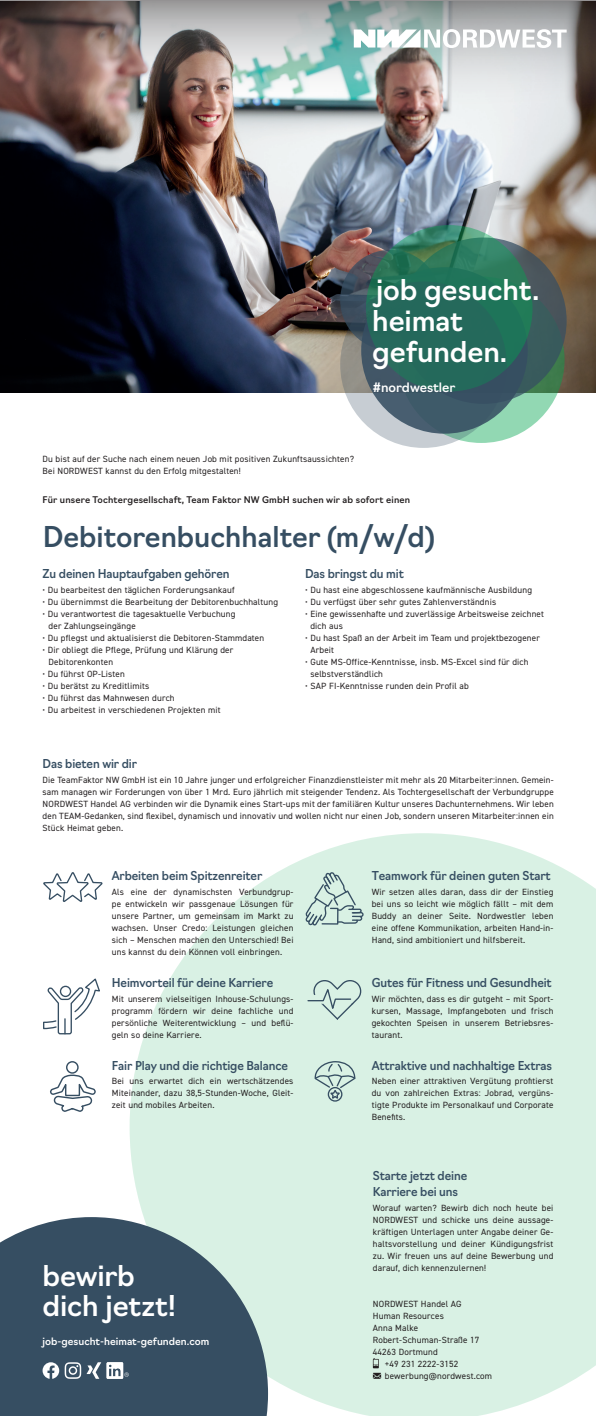
<style>
.page{position:relative;width:596px;height:1416px;background:#fff}
.page>*{position:absolute;margin:0;border:0;box-sizing:border-box;transform-origin:0 0}
.t1{font:500 28px/31px "Navigo";letter-spacing:-.005em;color:#fff}
.t2{font:500 28px "Navigo";color:#364e62}
.t3{font:500 12.7px "Navigo";color:#fff}
.t4{font:500 12px/15.5px "Navigo";letter-spacing:-.01em;color:#364e62;scale:.95 1}
.t5{font:500 10px "Navigo";color:#fff}
.t6{font:9px/12px "DIN2014";letter-spacing:.02em;color:#231f20;text-align:justify}
.t7{font:500 9px "Navigo";letter-spacing:.02em;color:#231f20}
</style>
<div class="page">
<img style="left:0;top:116px;width:595px;height:276px">
<img style="left:0;top:0;width:595px;height:116px">
<svg style="left:353px;top:29px;width:213px;height:19px"></svg>
<svg style="left:340px;top:250px;width:100px;height:100px;background:#434d5b"></svg>
<svg style="left:398px;top:276px;width:166px;height:167px;background:#7dc09a"></svg>
<svg style="left:400px;top:237px;width:166px;height:167px;background:#41595d"></svg>
<svg style="left:361px;top:267px;width:166px;height:166px"></svg>
<svg style="left:366px;top:225px;width:166px;height:166px;background:#2a7a5c"></svg>
<svg style="left:340px;top:281px;width:166px;height:167px;background:#44716e"></svg>
<svg style="left:129px;top:833px;width:466px;height:582px;background:#ddf2e7"></svg>
<svg style="left:0;top:1217px;width:268px;height:198px;background:#4d6574"></svg>
<svg style="left:43px;top:1362px;width:16px;height:16px"></svg>
<svg style="left:65px;top:1362px;width:64px;height:16px"></svg>
<svg style="left:372px;top:1357px;width:9px;height:21px"></svg>
<svg style="left:43px;top:872px;width:60px;height:30px"></svg>
<svg style="left:43px;top:978px;width:57px;height:57px"></svg>
<svg style="left:50px;top:1061px;width:46px;height:51px"></svg>
<svg style="left:305px;top:871px;width:59px;height:363px;background:#d0e8dc"></svg>
<h1 class="t1" style="left:372px;top:272px;width:168px">job gesucht. heimat gefunden.</h1>
<h2 class="t3" style="left:372px;top:377px;width:84px">#nordwestler</h2>
<p class="t6" style="left:43px;top:452px;width:313px">Du bist auf der Suche nach einem neuen Job mit positiven Zukunftsaussichten?<br>Bei NORDWEST kannst du den Erfolg mitgestalten!</p>
<p class="t7" style="left:43px;top:492px;width:369px">Für unsere Tochtergesellschaft, Team Faktor NW GmbH suchen wir ab sofort einen</p>
<h1 class="t2" style="left:43px;top:514px;width:393px">Debitorenbuchhalter (m/w/d)</h1>
<h3 class="t4" style="left:43px;top:565px;width:198px">Zu deinen Hauptaufgaben gehören</h3>
<p class="t6" style="left:43px;top:584px;width:193px">• Du bearbeitest den täglichen Forderungsankauf</p>
<p class="t6" style="left:43px;top:596px;width:237px">• Du übernimmst die Bearbeitung der Debitorenbuchhaltung</p>
<p class="t6" style="left:49px;top:608px;width:188px;text-indent:-6px">• Du verantwortest die tagesaktuelle Verbuchung der Zahlungseingänge</p>
<p class="t6" style="left:43px;top:632px;width:223px">• Du pflegst und aktualisierst die Debitoren-Stammdaten</p>
<p class="t6" style="left:49px;top:644px;width:186px;text-indent:-6px">• Dir obliegt die Pflege, Prüfung und Klärung der<br>Debitorenkonten</p>
<p class="t6" style="left:43px;top:668px;width:84px">• Du führst OP-Listen</p>
<p class="t6" style="left:43px;top:680px;width:108px">• Du berätst zu Kreditlimits</p>
<p class="t6" style="left:43px;top:692px;width:133px">• Du führst das Mahnwesen durch</p>
<p class="t6" style="left:43px;top:704px;width:179px">• Du arbeitest in verschiedenen Projekten mit</p>
<h3 class="t4" style="left:305px;top:565px;width:105px">Das bringst du mit</h3>
<p class="t6" style="left:305px;top:584px;width:228px">• Du hast eine abgeschlossene kaufmännische Ausbildung</p>
<p class="t6" style="left:305px;top:596px;width:192px">• Du verfügst über sehr gutes Zahlenverständnis</p>
<p class="t6" style="left:310px;top:608px;width:235px;text-indent:-5px">• Eine gewissenhafte und zuverlässige Arbeitsweise zeichnet dich aus</p>
<p class="t6" style="left:310px;top:632px;width:231px;text-indent:-5px">• Du hast Spaß an der Arbeit im Team und projektbezogener<br>Arbeit</p>
<p class="t6" style="left:310px;top:656px;width:219px;text-indent:-5px">• Gute MS-Office-Kenntnisse, insb. MS-Excel sind für dich selbstverständlich</p>
<p class="t6" style="left:305px;top:680px;width:165px">• SAP FI-Kenntnisse runden dein Profil ab</p>
<h3 class="t4" style="left:43px;top:755px;width:101px">Das bieten wir dir</h3>
<p class="t6" style="left:43px;top:773px;width:512px">Die TeamFaktor NW GmbH ist ein 10 Jahre junger und erfolgreicher Finanzdienstleister mit mehr als 20 Mitarbeiter:innen. Gemein&shy;sam managen wir Forderungen von über 1 Mrd. Euro jährlich mit steigender Tendenz. Als Tochtergesellschaft der Verbundgruppe NORDWEST Handel AG verbinden wir die Dynamik eines Start-ups mit der familiären Kultur unseres Dachunternehmens. Wir leben den TEAM-Gedanken, sind flexibel, dynamisch und innovativ und wollen nicht nur einen Job, sondern unseren Mitarbeiter:innen ein Stück Heimat geben.</p>
<h3 class="t4" style="left:112px;top:867px;width:160px">Arbeiten beim Spitzenreiter</h3>
<p class="t6" style="left:112px;top:886px;width:183px">Als eine der dynamischsten Verbundgrup&shy;pe entwickeln wir passgenaue Lösungen für unsere Partner, um gemeinsam im Markt zu wachsen. Unser Credo: Leistungen gleichen sich – Menschen machen den Unterschied! Bei uns kannst du dein Können voll einbringen.</p>
<h3 class="t4" style="left:112px;top:973px;width:171px">Heimvorteil für deine Karriere</h3>
<p class="t6" style="left:112px;top:992px;width:183px">Mit unserem vielseitigen Inhouse-Schulungs&shy;programm fördern wir deine fachliche und persönliche Weiterentwicklung – und beflü&shy;geln so deine Karriere.</p>
<h3 class="t4" style="left:112px;top:1056px;width:187px">Fair Play und die richtige Balance</h3>
<p class="t6" style="left:112px;top:1075px;width:183px">Bei uns erwartet dich ein wertschätzendes Miteinander, dazu 38,5-Stunden-Woche, Gleit&shy;zeit und mobiles Arbeiten.</p>
<h1 class="t1" style="left:43px;top:1258px;width:135px;line-height:30px">bewirb dich jetzt!</h1>
<p class="t5" style="left:43px;top:1333px;width:168px">job-gesucht-heimat-gefunden.com</p>
<h3 class="t4" style="left:371px;top:867px;width:190px">Teamwork für deinen guten Start</h3>
<p class="t6" style="left:371px;top:886px;width:183px">Wir setzen alles daran, dass dir der Einstieg bei uns so leicht wie möglich fällt – mit dem Buddy an deiner Seite. Nordwestler leben eine offene Kommunikation, arbeiten Hand-in-Hand, sind ambitioniert und hilfsbereit.</p>
<h3 class="t4" style="left:371px;top:973px;width:191px">Gutes für Fitness und Gesundheit</h3>
<p class="t6" style="left:371px;top:992px;width:183px">Wir möchten, dass es dir gutgeht – mit Sport&shy;kursen, Massage, Impfangeboten und frisch gekochten Speisen in unserem Betriebsres&shy;taurant.</p>
<h3 class="t4" style="left:371px;top:1056px;width:191px">Attraktive und nachhaltige Extras</h3>
<p class="t6" style="left:371px;top:1075px;width:183px">Neben einer attraktiven Vergütung profitierst du von zahlreichen Extras: Jobrad, vergüns&shy;tigte Produkte im Personalkauf und Corporate Benefits.</p>
<h3 class="t4" style="left:372px;top:1167px;width:101px">Starte jetzt deine<br>Karriere bei uns</h3>
<p class="t6" style="left:372px;top:1201px;width:182px">Worauf warten? Bewirb dich noch heute bei NORDWEST und schicke uns deine aussage&shy;kräftigen Unterlagen unter Angabe deiner Ge&shy;haltsvorstellung und deiner Kündigungsfrist zu. Wir freuen uns auf deine Bewerbung und darauf, dich kennenzulernen!</p>
<p class="t6" style="left:372px;top:1297px;width:90px">NORDWEST Handel AG</p>
<p class="t6" style="left:372px;top:1309px;width:72px">Human Resources</p>
<p class="t6" style="left:372px;top:1321px;width:47px">Anna Malke</p>
<p class="t6" style="left:372px;top:1333px;width:108px">Robert-Schuman-Straße 17</p>
<p class="t6" style="left:372px;top:1345px;width:66px">44263 Dortmund</p>
<p class="t6" style="left:384px;top:1357px;width:75px">+49 231 2222-3152</p>
<p class="t6" style="left:384px;top:1369px;width:109px">bewerbung@nordwest.com</p>
</div>
